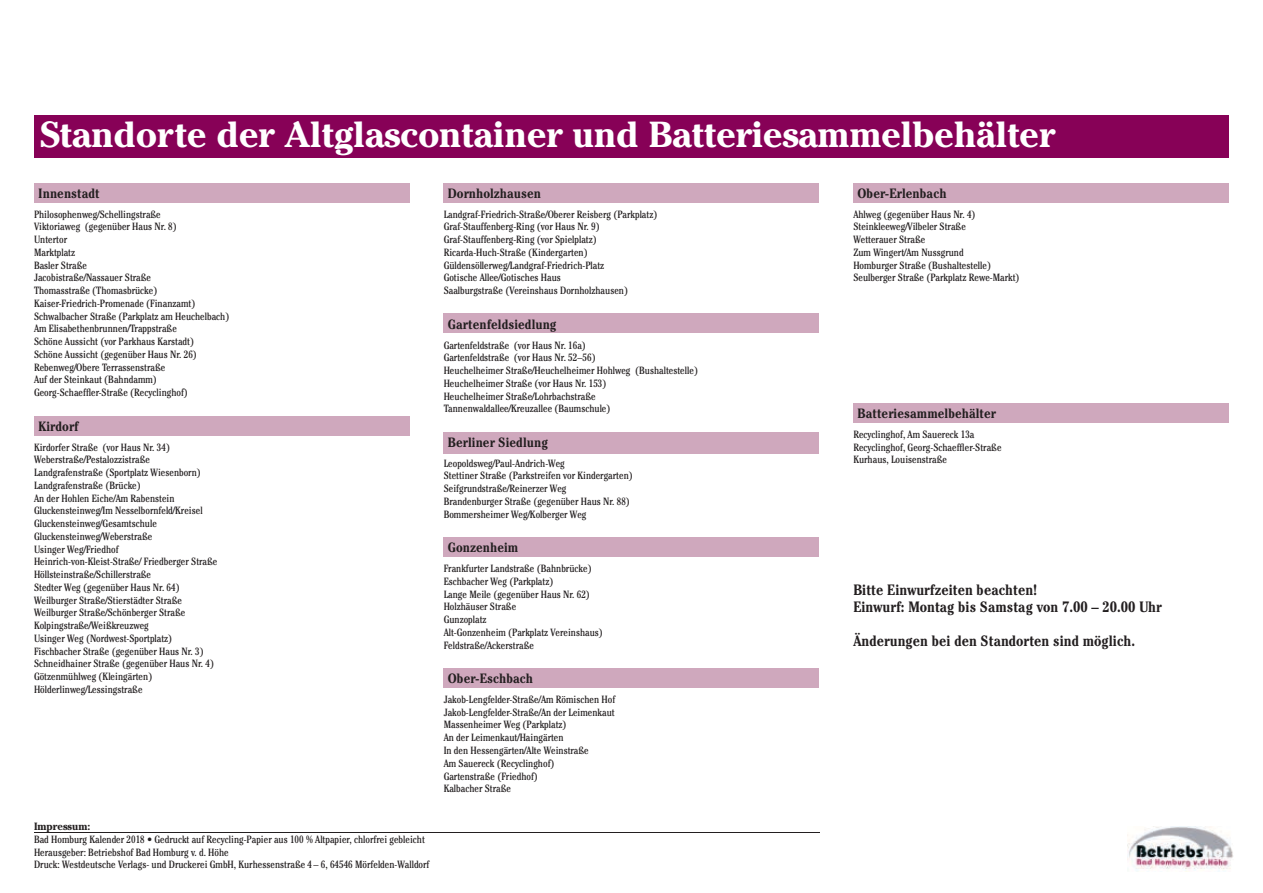
<style>
.page{position:relative;width:1263px;height:893px;background:#fff}
.page>*{position:absolute;margin:0;border:0;box-sizing:border-box;transform-origin:0 0}
.t1{font:700 36px "Cheltenham Std";color:#fff}
.t2{font:700 condensed 15px/17px "Cheltenham Std";color:#231f20}
.t3{font:700 condensed 13.5px "Cheltenham Std";color:#231f20}
.t4{font:condensed 10.5px/12.8px "Cheltenham Std";color:#231f20}
.t5{font:700 10.5px "Cheltenham Std";color:#231f20}
</style>
<div class="page">
<div style="left:34px;top:183px;width:376px;height:19px;background:#cfa8bd"></div>
<div style="left:34px;top:416px;width:376px;height:19px;background:#cfa8bd"></div>
<div style="left:444px;top:183px;width:375px;height:19px;background:#cfa8bd"></div>
<div style="left:444px;top:314px;width:375px;height:19px;background:#cfa8bd"></div>
<div style="left:444px;top:432px;width:375px;height:21px;background:#cfa8bd"></div>
<div style="left:444px;top:537px;width:375px;height:19px;background:#cfa8bd"></div>
<div style="left:444px;top:668px;width:375px;height:19px;background:#cfa8bd"></div>
<div style="left:853px;top:183px;width:376px;height:19px;background:#cfa8bd"></div>
<div style="left:853px;top:403px;width:376px;height:19px;background:#cfa8bd"></div>
<div style="left:34px;top:115px;width:1195px;height:42px;background:#870157"></div>
<hr style="left:34px;top:833px;width:785px;height:1px;background:#231f20">
<img style="left:1127px;top:827px;width:106px;height:45px">
<h1 class="t1" style="left:40px;top:113px;width:1016px">Standorte der Altglascontainer und Batteriesammelbehälter</h1>
<p class="t3" style="left:38px;top:185px;width:63px">Innenstadt</p>
<p class="t4" style="left:34px;top:207px;width:197px">Philosophenweg/Schellingstraße<br>Viktoriaweg (gegenüber Haus Nr. 8)<br>Untertor<br>Marktplatz<br>Basler Straße<br>Jacobistraße/Nassauer Straße<br>Thomasstraße (Thomasbrücke)<br>Kaiser-Friedrich-Promenade (Finanzamt)<br>Schwalbacher Straße (Parkplatz am Heuchelbach)<br>Am Elisabethenbrunnen/Trappstraße<br>Schöne Aussicht (vor Parkhaus Karstadt)<br>Schöne Aussicht (gegenüber Haus Nr. 26)<br>Rebenweg/Obere Terrassenstraße<br>Auf der Steinkaut (Bahndamm)<br>Georg-Schaeffler-Straße (Recyclinghof)</p>
<p class="t3" style="left:38px;top:418px;width:42px">Kirdorf</p>
<p class="t4" style="left:34px;top:440px;width:185px">Kirdorfer Straße (vor Haus Nr. 34)<br>Weberstraße/Pestalozzistraße Landgrafenstraße (Sportplatz Wiesenborn)<br>Landgrafenstraße (Brücke)<br>An der Hohlen Eiche/Am Rabenstein Gluckensteinweg/Im Nesselbornfeld/Kreisel Gluckensteinweg/Gesamtschule Gluckensteinweg/Weberstraße<br>Usinger Weg/Friedhof Heinrich-von-Kleist-Straße/ Friedberger Straße Höllsteinstraße/Schillerstraße<br>Stedter Weg (gegenüber Haus Nr. 64)<br>Weilburger Straße/Stierstädter Straße Weilburger Straße/Schönberger Straße Kolpingstraße/Weißkreuzweg<br>Usinger Weg (Nordwest-Sportplatz)<br>Fischbacher Straße (gegenüber Haus Nr. 3)<br>Schneidhainer Straße (gegenüber Haus Nr. 4)<br>Götzenmühlweg (Kleingärten)<br>Hölderlinweg/Lessingstraße</p>
<p class="t5" style="left:34px;top:820px;width:58px">Impressum:</p>
<p class="t4" style="left:34px;top:833px;width:397px">Bad Homburg Kalender 2018 • Gedruckt auf Recycling-Papier aus 100 % Altpapier, chlorfrei gebleicht<br>Herausgeber: Betriebshof Bad Homburg v. d. Höhe<br>Druck: Westdeutsche Verlags- und Druckerei GmbH, Kurhessenstraße 4 – 6, 64546 Mörfelden-Walldorf</p>
<p class="t3" style="left:448px;top:185px;width:95px">Dornholzhausen</p>
<p class="t4" style="left:444px;top:207px;width:215px">Landgraf-Friedrich-Straße/Oberer Reisberg (Parkplatz)<br>Graf-Stauffenberg-Ring (vor Haus Nr. 9)<br>Graf-Stauffenberg-Ring (vor Spielplatz)<br>Ricarda-Huch-Straße (Kindergarten)<br>Güldensöllerweg/Landgraf-Friedrich-Platz<br>Gotische Allee/Gotisches Haus<br>Saalburgstraße (Vereinshaus Dornholzhausen)</p>
<p class="t3" style="left:448px;top:316px;width:110px">Gartenfeldsiedlung</p>
<p class="t4" style="left:444px;top:338px;width:256px">Gartenfeldstraße (vor Haus Nr. 16a)<br>Gartenfeldstraße (vor Haus Nr. 52–56)<br>Heuchelheimer Straße/Heuchelheimer Hohlweg (Bushaltestelle)<br>Heuchelheimer Straße (vor Haus Nr. 153)<br>Heuchelheimer Straße/Lohrbachstraße Tannenwaldallee/Kreuzallee (Baumschule)</p>
<p class="t3" style="left:448px;top:434px;width:102px">Berliner Siedlung</p>
<p class="t4" style="left:444px;top:456px;width:191px">Leopoldsweg/Paul-Andrich-Weg<br>Stettiner Straße (Parkstreifen vor Kindergarten)<br>Seifgrundstraße/Reinerzer Weg<br>Brandenburger Straße (gegenüber Haus Nr. 88)<br>Bommersheimer Weg/Kolberger Weg</p>
<p class="t3" style="left:448px;top:539px;width:72px">Gonzenheim</p>
<p class="t4" style="left:444px;top:562px;width:161px">Frankfurter Landstraße (Bahnbrücke)<br>Eschbacher Weg (Parkplatz)<br>Lange Meile (gegenüber Haus Nr. 62)<br>Holzhäuser Straße<br>Gunzoplatz<br>Alt-Gonzenheim (Parkplatz Vereinshaus)<br>Feldstraße/Ackerstraße</p>
<p class="t3" style="left:448px;top:670px;width:87px">Ober-Eschbach</p>
<p class="t4" style="left:444px;top:693px;width:173px">Jakob-Lengfelder-Straße/Am Römischen Hof<br>Jakob-Lengfelder-Straße/An der Leimenkaut<br>Massenheimer Weg (Parkplatz)<br>An der Leimenkaut/Haingärten<br>In den Hessengärten/Alte Weinstraße<br>Am Sauereck (Recyclinghof)<br>Gartenstraße (Friedhof)<br>Kalbacher Straße</p>
<p class="t3" style="left:857px;top:185px;width:91px">Ober-Erlenbach</p>
<p class="t4" style="left:853px;top:207px;width:168px">Ahlweg (gegenüber Haus Nr. 4)<br>Steinkleeweg/Vilbeler Straße<br>Wetterauer Straße<br>Zum Wingert/Am Nussgrund<br>Homburger Straße (Bushaltestelle)<br>Seulberger Straße (Parkplatz Rewe-Markt)</p>
<p class="t3" style="left:857px;top:405px;width:140px">Batteriesammelbehälter</p>
<p class="t4" style="left:853px;top:428px;width:150px">Recyclinghof, Am Sauereck 13a<br>Recyclinghof, Georg-Schaeffler-Straße<br>Kurhaus, Louisenstraße</p>
<h2 class="t2" style="left:853px;top:581px;width:310px">Bitte Einwurfzeiten beachten!<br>Einwurf: Montag bis Samstag von 7.00 – 20.00 Uhr</h2>
<h2 class="t2" style="left:853px;top:632px;width:283px">Änderungen bei den Standorten sind möglich.</h2>
</div>
